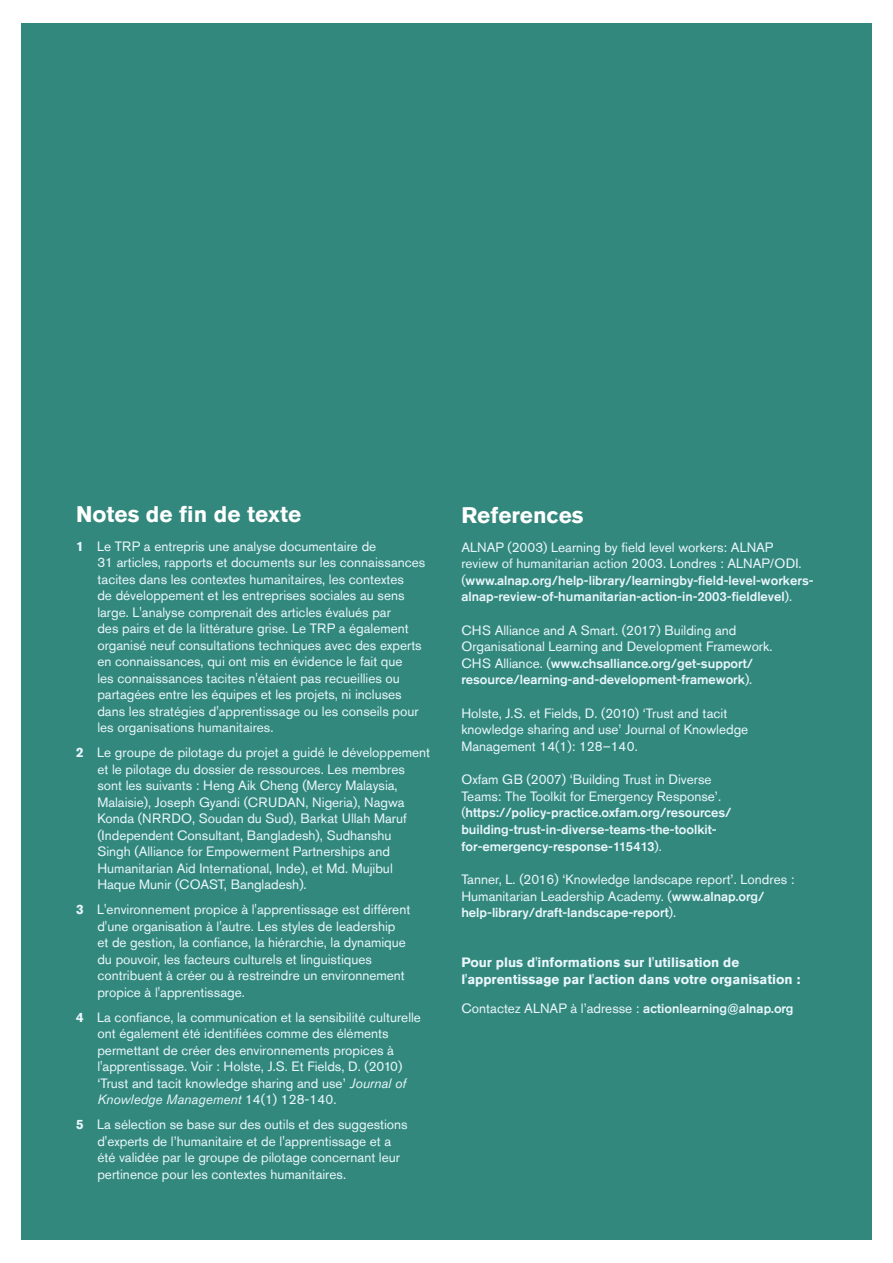
<style>
.page{position:relative;width:893px;height:1263px;background:#fff}
.page>*{position:absolute;margin:0;border:0;box-sizing:border-box;transform-origin:0 0}
.t1{font:700 22.5px "Akzidenz Grotesk Std";color:#fff}
.t2{font:13.5px/16.5px "Akzidenz Grotesk Std";color:#e9f7fd}
.t3{font:700 13.5px/16.5px "Akzidenz Grotesk Std";color:#e9f7fd}
.t4{font:500 13.05px/16.5px "Akzidenz Grotesk Std";color:#e9f7fd}
.s1{font-weight:700}
.s2{font-style:italic}
.s3{font-weight:400;font-size:13.5px}
.s4{font-weight:500;font-size:13.05px}
</style>
<div class="page">
<div style="left:21px;top:23px;width:851px;height:1216px;background:#33887d"></div>
<h1 class="t1" style="left:76px;top:501px;width:226px">Notes de fin de texte</h1>
<p class="t2" style="left:97px;top:538px;width:329px;text-indent:-21px"><span class="s1">1</span> Le TRP a entrepris une analyse documentaire de<br>31 articles, rapports et documents sur les connaissances tacites dans les contextes humanitaires, les contextes<br>de développement et les entreprises sociales au sens large. L'analyse comprenait des articles évalués par<br>des pairs et de la littérature grise. Le TRP a également organisé neuf consultations techniques avec des experts en connaissances, qui ont mis en évidence le fait que<br>les connaissances tacites n'étaient pas recueillies ou partagées entre les équipes et les projets, ni incluses dans les stratégies d'apprentissage ou les conseils pour les organisations humanitaires.</p>
<p class="t2" style="left:97px;top:744px;width:334px;text-indent:-21px"><span class="s1">2</span> Le groupe de pilotage du projet a guidé le développement et le pilotage du dossier de ressources. Les membres sont les suivants : Heng Aik Cheng (Mercy Malaysia, Malaisie), Joseph Gyandi (CRUDAN, Nigeria), Nagwa Konda (NRRDO, Soudan du Sud), Barkat Ullah Maruf (Independent Consultant, Bangladesh), Sudhanshu<br>Singh (Alliance for Empowerment Partnerships and Humanitarian Aid International, Inde), et Md. Mujibul Haque Munir (COAST, Bangladesh).</p>
<p class="t2" style="left:97px;top:901px;width:314px;text-indent:-21px"><span class="s1">3</span> L'environnement propice à l'apprentissage est différent d'une organisation à l'autre. Les styles de leadership<br>et de gestion, la confiance, la hiérarchie, la dynamique du pouvoir, les facteurs culturels et linguistiques contribuent à créer ou à restreindre un environnement propice à l'apprentissage.</p>
<p class="t2" style="left:97px;top:1009px;width:325px;text-indent:-21px"><span class="s1">4</span> La confiance, la communication et la sensibilité culturelle ont également été identifiées comme des éléments permettant de créer des environnements propices à l'apprentissage. Voir : Holste, J.S. Et Fields, D. (2010) ‘Trust and tacit knowledge sharing and use’ <span class="s2">Journal of Knowledge Management</span> 14(1) 128-140.</p>
<p class="t2" style="left:97px;top:1116px;width:312px;text-indent:-21px"><span class="s1">5</span> La sélection se base sur des outils et des suggestions d'experts de l’humanitaire et de l'apprentissage et a été validée par le groupe de pilotage concernant leur pertinence pour les contextes humanitaires.</p>
<h1 class="t1" style="left:461px;top:502px;width:124px">References</h1>
<p class="t2" style="left:461px;top:539px;width:342px">ALNAP (2003) Learning by field level workers: ALNAP review of humanitarian action 2003. Londres : ALNAP/ODI.</p>
<p class="t4" style="left:461px;top:572px;width:354px"><span class="s3">(</span>www.alnap.org/help-library/learningby-field-level-workers&shy;alnap-review-of-humanitarian-action-in-2003-fieldlevel<span class="s3">).</span></p>
<p class="t2" style="left:461px;top:622px;width:313px">CHS Alliance and A Smart. (2017) Building and<br>Organisational Learning and Development Framework.</p>
<p class="t4" style="left:461px;top:655px;width:293px"><span class="s3">CHS Alliance. (</span>www.chsalliance.org/get-support/ resource/learning-and-development-framework<span class="s3">).</span></p>
<p class="t2" style="left:461px;top:705px;width:288px">Holste, J.S. et Fields, D. (2010) ‘Trust and tacit knowledge sharing and use’ Journal of Knowledge<br>Management 14(1): 128–140.</p>
<p class="t2" style="left:461px;top:771px;width:261px">Oxfam GB (2007) ‘Building Trust in Diverse<br>Teams: The Toolkit for Emergency Response’.</p>
<p class="t4" style="left:461px;top:804px;width:272px"><span class="s3">(</span>https://policy-practice.oxfam.org/resources/ building-trust-in-diverse-teams-the-toolkit&shy;for-emergency-response-115413<span class="s3">).</span></p>
<p class="t2" style="left:461px;top:871px;width:335px">Tanner, L. (2016) ‘Knowledge landscape report’. Londres :<br>Humanitarian Leadership Academy. (<span class="s4">www.alnap.org/</span></p>
<p class="t4" style="left:461px;top:904px;width:216px">help-library/draft-landscape-report<span class="s3">).</span></p>
<p class="t3" style="left:461px;top:954px;width:341px">Pour plus d'informations sur l'utilisation de l'apprentissage par l'action dans votre organisation :</p>
<p class="t2" style="left:461px;top:1000px;width:334px">Contactez ALNAP à l’adresse : <span class="s4">actionlearning@alnap.org</span></p>
</div>
